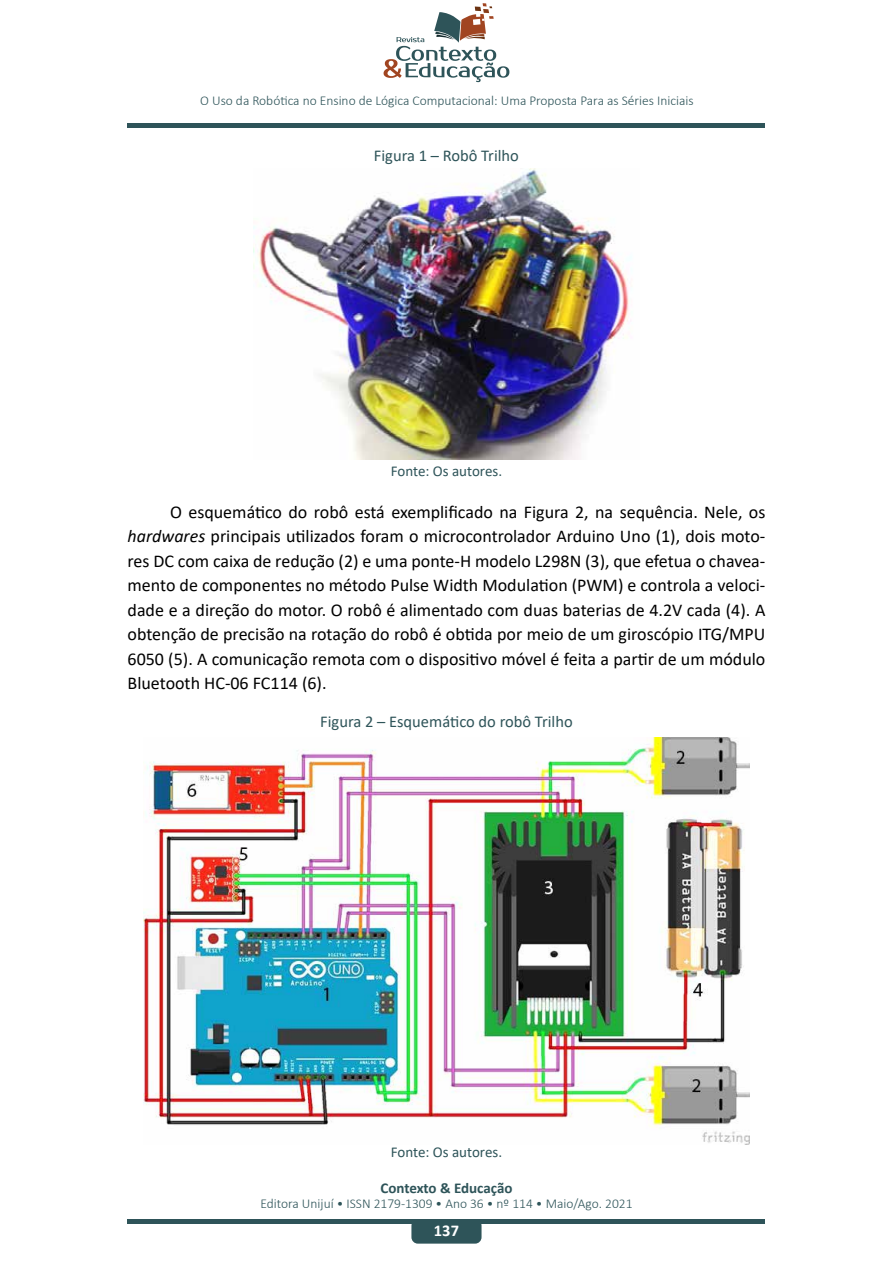
<style>
.page{position:relative;width:893px;height:1263px;background:#fff}
.page>*{position:absolute;margin:0;border:0;box-sizing:border-box;transform-origin:0 0}
.t1{font:18px/24.6px "Calibri";color:#000;text-align:justify}
.t2{font:16.5px "Calibri";color:#2e5459}
.t3{font:700 16.5px "Calibri";color:#fff}
.t4{font:15px "Calibri";color:#2e5459}
.t5{font:700 15px "Calibri";letter-spacing:-.005em;color:#2e5459}
.t6{font:300 13.5px "Calibri";color:#2e5459}
.s1{font-style:italic}
</style>
<div class="page">
<div style="left:128px;top:1219px;width:637px;height:5px;background:#2e5459"></div>
<div style="left:411px;top:1219px;width:71px;height:24px;background:#2e5459;border-radius:6px"></div>
<div style="left:128px;top:123px;width:637px;height:5px;background:#2e5459"></div>
<svg style="left:384px;top:3px;width:125px;height:79px"></svg>
<img style="left:253px;top:168px;width:378px;height:291px">
<img style="left:144px;top:738px;width:605px;height:406px">
<p class="t6" style="left:200px;top:92px;width:495px">O Uso da Robótica no Ensino de Lógica Computacional: Uma Proposta Para as Séries Iniciais</p>
<p class="t2" style="left:374px;top:144px;width:147px">Figura 1 – Robô Trilho</p>
<p class="t4" style="left:391px;top:461px;width:113px">Fonte: Os autores.</p>
<p class="t1" style="left:128px;top:499px;width:639px;text-indent:43px">O esquemático do robô está exemplificado na Figura 2, na sequência. Nele, os <span class="s1">hardwares</span> principais utilizados foram o microcontrolador Arduino Uno (1), dois moto&shy;res DC com caixa de redução (2) e uma ponte-H modelo L298N (3), que efetua o chavea&shy;mento de componentes no método Pulse Width Modulation (PWM) e controla a veloci&shy;dade e a direção do motor. O robô é alimentado com duas baterias de 4.2V cada (4). A obtenção de precisão na rotação do robô é obtida por meio de um giroscópio ITG/MPU 6050 (5). A comunicação remota com o dispositivo móvel é feita a partir de um módulo Bluetooth HC-06 FC114 (6).</p>
<p class="t2" style="left:320px;top:710px;width:254px">Figura 2 – Esquemático do robô Trilho</p>
<p class="t4" style="left:391px;top:1141px;width:113px">Fonte: Os autores.</p>
<p class="t5" style="left:380px;top:1177px;width:134px">Contexto &amp; Educação</p>
<p class="t6" style="left:260px;top:1195px;width:374px">Editora Unijuí • ISSN 2179-1309 • Ano 36 • nº 114 • Maio/Ago. 2021</p>
<p class="t3" style="left:434px;top:1219px;width:27px">137</p>
</div>
